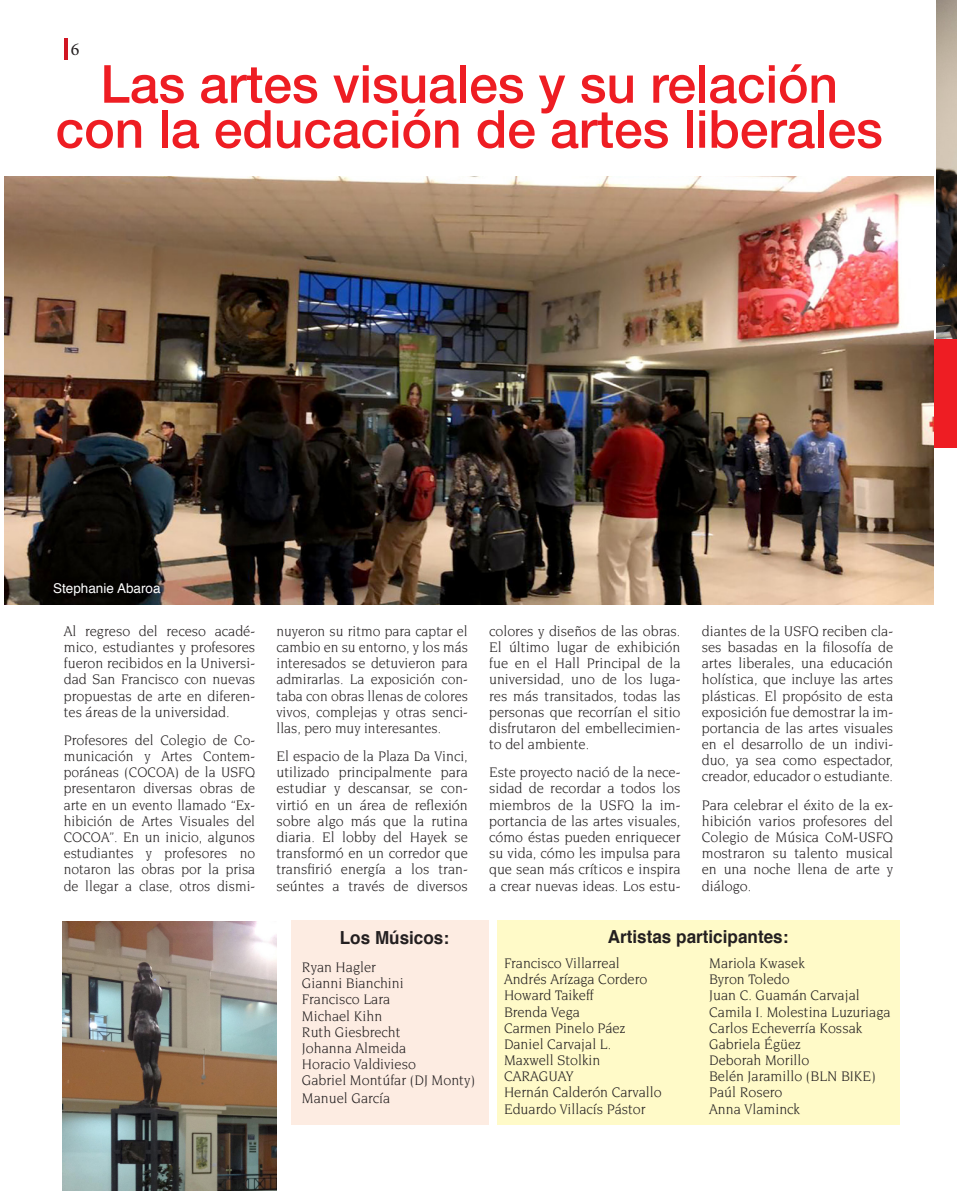
<style>
.page{position:relative;width:957px;height:1191px;background:#fff}
.page>*{position:absolute;margin:0;border:0;box-sizing:border-box;transform-origin:0 0}
.t1{font:500 52.5px/45px "Helvetica Neue";color:#ee1d23;text-align:center}
.t2{font:700 18px "Helvetica";color:#231f20;scale:.95 1}
.t3{font:18px "Minion Pro";color:#231f20}
.t4{font:15px/16.2px "Novarese";color:#231f20;text-align:justify;scale:.95 1}
.t5{font:15px/16.2px "Novarese";color:#231f20;text-align:justify;scale:.93 1}
.t6{font:13.5px "Helvetica";color:#fff}
</style>
<div class="page">
<div style="left:291px;top:921px;width:198px;height:204px;background:#fdece2"></div>
<div style="left:497px;top:921px;width:402px;height:204px;background:#fffac8"></div>
<img style="left:936px;top:0;width:21px;height:339px">
<div style="left:933px;top:339px;width:24px;height:108px;background:#ee1d23"></div>
<img style="left:63px;top:921px;width:213px;height:270px">
<img style="left:5px;top:176px;width:928px;height:428px">
<hr style="left:64px;top:38px;width:3px;height:22px;background:#d11623">
<p class="t3" style="left:71px;top:37px;width:10px">6</p>
<h1 class="t1" style="left:56px;top:60px;width:828px">Las artes visuales y su relación con la educación de artes liberales</h1>
<p class="t6" style="left:53px;top:583px;width:109px">Stephanie Abaroa</p>
<p class="t4" style="left:64px;top:622px;width:203px">Al regreso del receso acadé&shy;mico, estudiantes y profesores fueron recibidos en la Universi&shy;dad San Francisco con nuevas propuestas de arte en diferen&shy;tes áreas de la universidad.</p>
<p class="t4" style="left:64px;top:731px;width:203px">Profesores del Colegio de Co&shy;municación y Artes Contem&shy;poráneas (COCOA) de la USFQ presentaron diversas obras de arte en un evento llamado “Ex&shy;hibición de Artes Visuales del COCOA”. En un inicio, algunos estudiantes y profesores no notaron las obras por la prisa de llegar a clase, otros dismi-</p>
<p class="t5" style="left:276px;top:622px;width:207px">nuyeron su ritmo para captar el cambio en su entorno, y los más interesados se detuvieron para admirarlas. La exposición con&shy;taba con obras llenas de colores vivos, complejas y otras senci&shy;llas, pero muy interesantes.</p>
<p class="t4" style="left:276px;top:748px;width:203px">El espacio de la Plaza Da Vinci, utilizado principalmente para estudiar y descansar, se con&shy;virtió en un área de reflexión sobre algo más que la rutina diaria. El lobby del Hayek se transformó en un corredor que transfirió energía a los tran&shy;seúntes a través de diversos</p>
<p class="t2" style="left:340px;top:930px;width:117px">Los Músicos:</p>
<p class="t4" style="left:302px;top:958px;width:184px;text-align:left">Ryan Hagler<br>Gianni Bianchini<br>Francisco Lara<br>Michael Kihn<br>Ruth Giesbrecht<br>Johanna Almeida<br>Horacio Valdivieso<br>Gabriel Montúfar (DJ Monty)</p>
<p class="t4" style="left:302px;top:1090px;width:94px">Manuel García</p>
<p class="t4" style="left:489px;top:622px;width:203px">colores y diseños de las obras.<br>El último lugar de exhibición fue en el Hall Principal de la universidad, uno de los luga&shy;res más transitados, todas las personas que recorrían el sitio disfrutaron del embellecimien&shy;to del ambiente.</p>
<p class="t4" style="left:489px;top:764px;width:203px">Este proyecto nació de la nece&shy;sidad de recordar a todos los miembros de la USFQ la im&shy;portancia de las artes visuales, cómo éstas pueden enriquecer su vida, cómo les impulsa para que sean más críticos e inspira a crear nuevas ideas. Los estu-</p>
<p class="t4" style="left:702px;top:622px;width:203px">diantes de la USFQ reciben cla&shy;ses basadas en la filosofía de artes liberales, una educación holística, que incluye las artes plásticas. El propósito de esta exposición fue demostrar la im&shy;portancia de las artes visuales en el desarrollo de un indivi&shy;duo, ya sea como espectador, creador, educador o estudiante.</p>
<p class="t4" style="left:702px;top:796px;width:203px">Para celebrar el éxito de la ex&shy;hibición varios profesores del Colegio de Música CoM-USFQ mostraron su talento musical en una noche llena de arte y diálogo.</p>
<p class="t2" style="left:608px;top:928px;width:192px">Artistas participantes:</p>
<p class="t4" style="left:504px;top:954px;width:167px;text-align:left">Francisco Villarreal<br>Andrés Arízaga Cordero<br>Howard Taikeff<br>Brenda Vega<br>Carmen Pinelo Páez<br>Daniel Carvajal L.<br>Maxwell Stolkin<br>CARAGUAY<br>Hernán Calderón Carvallo<br>Eduardo Villacís Pástor</p>
<p class="t4" style="left:709px;top:954px;width:192px;text-align:left">Mariola Kwasek<br>Byron Toledo<br>Juan C. Guamán Carvajal<br>Camila I. Molestina Luzuriaga<br>Carlos Echeverría Kossak<br>Gabriela Égüez<br>Deborah Morillo<br>Belén Jaramillo (BLN BIKE)<br>Paúl Rosero<br>Anna Vlaminck</p>
</div>
